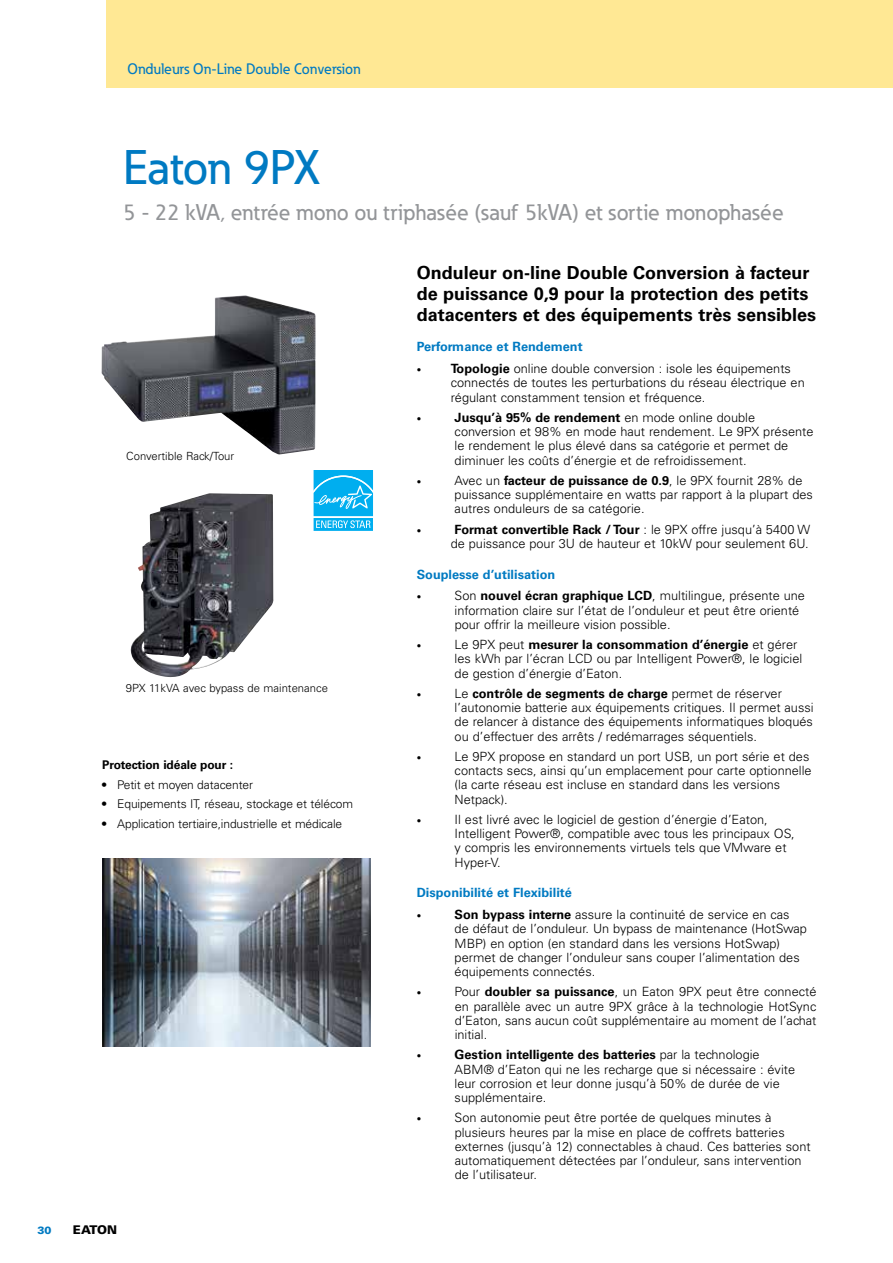
<style>
.page{position:relative;width:893px;height:1263px;background:#fff}
.page>*{position:absolute;margin:0;border:0;box-sizing:border-box;transform-origin:0 0}
.t1{font:500 48px "Eaton";letter-spacing:-.01em;color:#007ac2}
.t2{font:500 22.5px "Eaton";color:#939598}
.t3{font:700 18px/21px "Univers LT";color:#000}
.t4{font:500 15px "Eaton";color:#007ac2}
.t5{font:300 12.75px/14.2px "Univers LT";color:#000}
.t6{font:700 12.75px "Univers LT";color:#007ac2}
.t7{font:300 12px "Univers LT";letter-spacing:-.01em;color:#000}
.t8{font:700 12px "Univers LT";letter-spacing:-.01em;color:#000}
.t9{font:900 12px "Univers LT";letter-spacing:-.02em;color:#000}
.t10{font:300 11.25px "Univers LT";color:#000}
.t11{font:900 10.5px "Univers LT";color:#007ac2}
.t12{font:300 9px "Univers LT";color:#000}
.s1{font-weight:700}
.s2{font-size:9px}
</style>
<div class="page">
<img style="left:102px;top:295px;width:214px;height:160px">
<img style="left:130px;top:493px;width:143px;height:185px">
<img style="left:102px;top:858px;width:268px;height:188px">
<svg style="left:313px;top:470px;width:60px;height:61px;background:#2ebcf1"></svg>
<div style="left:107px;top:0;width:786px;height:88px;background:#ffe894"></div>
<p class="t4" style="left:128px;top:59px;width:235px">Onduleurs On-Line Double Conversion</p>
<h1 class="t1" style="left:123px;top:138px;width:198px">Eaton 9PX</h1>
<h2 class="t2" style="left:123px;top:198px;width:662px">5 - 22 kVA, entrée mono ou triphasée (sauf 5kVA) et sortie monophasée</h2>
<p class="t10" style="left:126px;top:450px;width:109px">Convertible Rack/Tour</p>
<p class="t10" style="left:126px;top:681px;width:204px">9PX 11kVA avec bypass de maintenance</p>
<p class="t8" style="left:102px;top:757px;width:133px">Protection idéale pour :</p>
<p class="t7" style="left:102px;top:777px;width:152px"><span class="s1">•</span> Petit et moyen datacenter</p>
<p class="t7" style="left:102px;top:797px;width:252px"><span class="s1">•</span> Equipements IT, réseau, stockage et télécom</p>
<p class="t7" style="left:102px;top:816px;width:241px"><span class="s1">•</span> Application tertiaire,industrielle et médicale</p>
<p class="t11" style="left:37px;top:1224px;width:16px">30</p>
<p class="t9" style="left:73px;top:1222px;width:46px">EATON</p>
<h3 class="t3" style="left:417px;top:262px;width:401px">Onduleur on-line Double Conversion à facteur de puissance 0,9 pour la protection des petits datacenters et des équipements très sensibles</h3>
<p class="t6" style="left:417px;top:339px;width:167px">Performance et Rendement</p>
<p class="t5" style="left:451px;top:361px;width:356px;text-indent:-34px"><span class="s2">•</span> <span class="s1">Topologie</span> online double conversion : isole les équipements connectés de toutes les perturbations du réseau électrique en régulant constamment tension et fréquence.</p>
<p class="t12" style="left:417px;top:413px;width:6px">•</p>
<p class="t5" style="left:455px;top:410px;width:360px"><span class="s1">Jusqu’à 95% de rendement</span> en mode online double conversion et 98% en mode haut rendement. Le 9PX présente le rendement le plus élevé dans sa catégorie et permet de diminuer les coûts d’énergie et de refroidissement.</p>
<p class="t12" style="left:417px;top:476px;width:6px">•</p>
<p class="t5" style="left:455px;top:473px;width:360px">Avec un <span class="s1">facteur de puissance de 0.9</span>, le 9PX fournit 28% de puissance supplémentaire en watts par rapport à la plupart des autres onduleurs de sa catégorie.</p>
<p class="t12" style="left:417px;top:525px;width:6px">•</p>
<p class="t5" style="left:451px;top:522px;width:361px;text-align:center"><span class="s1">Format convertible Rack / Tour</span> : le 9PX offre jusqu’à 5400 W de puissance pour 3U de hauteur et 10kW pour seulement 6U.</p>
<p class="t6" style="left:417px;top:567px;width:140px">Souplesse d’utilisation</p>
<p class="t12" style="left:417px;top:592px;width:6px">•</p>
<p class="t5" style="left:455px;top:589px;width:352px">Son <span class="s1">nouvel écran graphique LCD</span>, multilingue, présente une information claire sur l’état de l’onduleur et peut être orienté pour offrir la meilleure vision possible.</p>
<p class="t12" style="left:417px;top:640px;width:6px">•</p>
<p class="t5" style="left:455px;top:637px;width:349px">Le 9PX peut <span class="s1">mesurer la consommation d’énergie</span> et gérer les kWh par l’écran LCD ou par Intelligent Power®, le logiciel de gestion d’énergie d’Eaton.</p>
<p class="t12" style="left:417px;top:689px;width:6px">•</p>
<p class="t5" style="left:455px;top:686px;width:360px">Le <span class="s1">contrôle de segments de charge</span> permet de réserver l’autonomie batterie aux équipements critiques. Il permet aussi de relancer à distance des équipements informatiques bloqués ou d’effectuer des arrêts / redémarrages séquentiels.</p>
<p class="t12" style="left:417px;top:752px;width:6px">•</p>
<p class="t5" style="left:455px;top:749px;width:359px">Le 9PX propose en standard un port USB, un port série et des contacts secs, ainsi qu’un emplacement pour carte optionnelle (la carte réseau est incluse en standard dans les versions Netpack).</p>
<p class="t12" style="left:417px;top:815px;width:6px">•</p>
<p class="t5" style="left:455px;top:812px;width:342px">Il est livré avec le logiciel de gestion d’énergie d’Eaton, Intelligent Power®, compatible avec tous les principaux OS, y compris les environnements virtuels tels que VMware et Hyper-V.</p>
<p class="t6" style="left:417px;top:885px;width:157px">Disponibilité et Flexibilité</p>
<p class="t12" style="left:417px;top:910px;width:6px">•</p>
<p class="t5" style="left:455px;top:907px;width:354px"><span class="s1">Son bypass interne</span> assure la continuité de service en cas de défaut de l’onduleur. Un bypass de maintenance (HotSwap MBP) en option (en standard dans les versions HotSwap) permet de changer l’onduleur sans couper l’alimentation des équipements connectés.</p>
<p class="t12" style="left:417px;top:988px;width:6px">•</p>
<p class="t5" style="left:455px;top:985px;width:363px;text-align:justify">Pour <span class="s1">doubler sa puissance</span>, un Eaton 9PX peut être connecté en parallèle avec un autre 9PX grâce à la technologie HotSync d’Eaton, sans aucun coût supplémentaire au moment de l’achat initial.</p>
<p class="t12" style="left:417px;top:1051px;width:6px">•</p>
<p class="t5" style="left:455px;top:1048px;width:342px"><span class="s1">Gestion intelligente des batteries</span> par la technologie ABM® d’Eaton qui ne les recharge que si nécessaire : évite leur corrosion et leur donne jusqu’à 50% de durée de vie supplémentaire.</p>
<p class="t12" style="left:417px;top:1114px;width:6px">•</p>
<p class="t5" style="left:455px;top:1111px;width:357px">Son autonomie peut être portée de quelques minutes à plusieurs heures par la mise en place de coffrets batteries externes (jusqu’à 12) connectables à chaud. Ces batteries sont automatiquement détectées par l’onduleur, sans intervention de l’utilisateur.</p>
</div>
